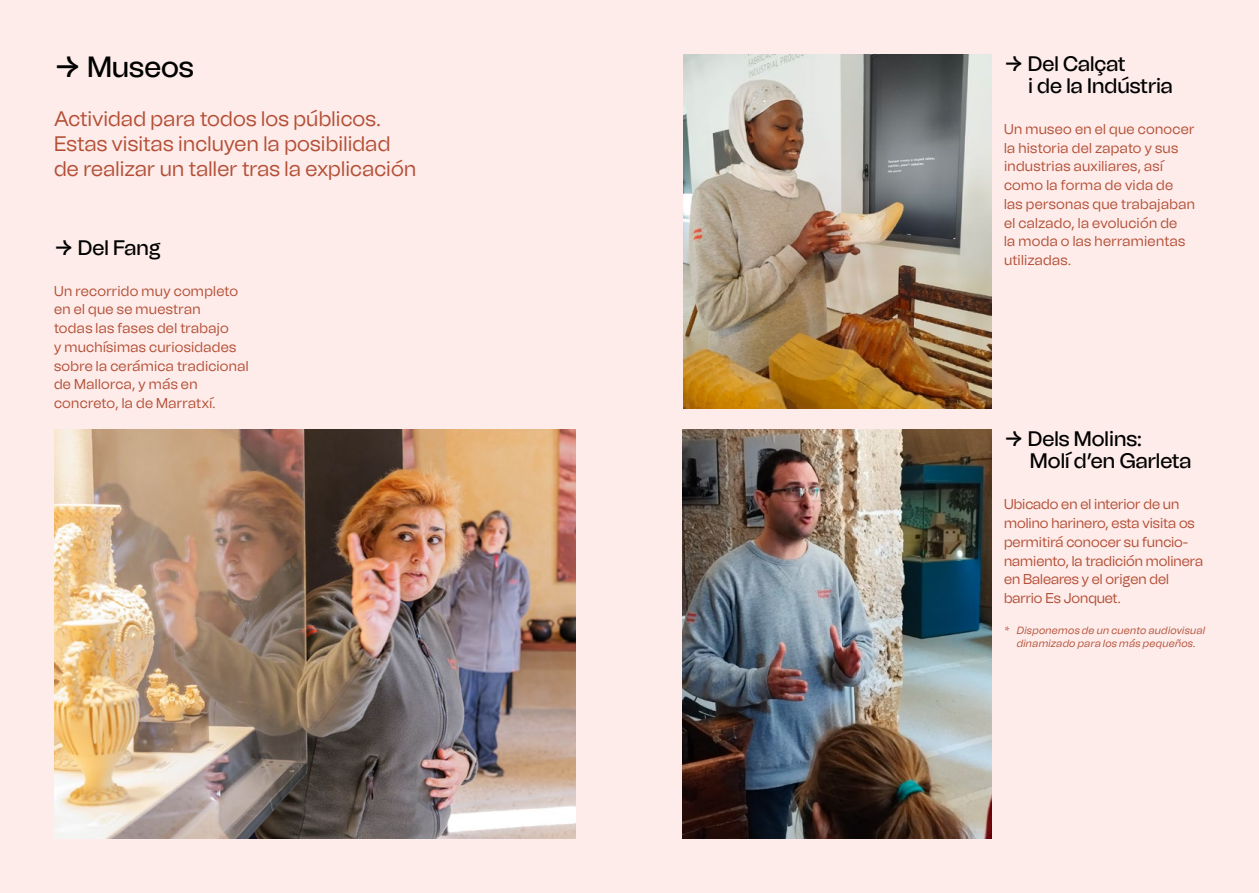
<style>
.page{position:relative;width:1259px;height:893px;background:#feecea}
.page>*{position:absolute;margin:0;border:0;box-sizing:border-box;transform-origin:0 0}
.t1{font:500 29.25px "Tomato Grotesk";color:#000}
.t2{font:21px/25.2px "Tomato Grotesk";letter-spacing:.01em;color:#b34f36}
.t3{font:500 21px/22.2px "Tomato Grotesk";color:#000}
.t4{font:14.25px/18.8px "Tomato Grotesk";letter-spacing:.02em;color:#b34f36}
.t5{font:14.25px/18.8px "Tomato Grotesk";color:#b34f36}
.t6{font:italic 10.5px/12.6px "Tomato Grotesk";letter-spacing:.03em;color:#b34f36;text-align:center}
</style>
<div class="page">
<img style="left:683px;top:54px;width:309px;height:354px">
<img style="left:54px;top:429px;width:521px;height:410px">
<img style="left:683px;top:429px;width:308px;height:410px">
<h1 class="t1" style="left:54px;top:49px;width:141px">→ Museos</h1>
<h2 class="t2" style="left:54px;top:106px;width:364px">Actividad para todos los públicos.<br>Estas visitas incluyen la posibilidad de realizar un taller tras la explicación</h2>
<h2 class="t3" style="left:54px;top:237px;width:108px">→ Del Fang</h2>
<p class="t4" style="left:54px;top:282px;width:196px">Un recorrido muy completo en el que se muestran<br>todas las fases del trabajo<br>y muchísimas curiosidades sobre la cerámica tradicional de Mallorca, y más en concreto, la de Marratxí.</p>
<h2 class="t3" style="left:1028px;top:53px;width:146px;text-indent:-24px">→ Del Calçat<br>i de la Indústria</h2>
<p class="t4" style="left:1004px;top:120px;width:192px">Un museo en el que conocer la historia del zapato y sus industrias auxiliares, así como la forma de vida de las personas que trabajaban el calzado, la evolución de<br>la moda o las herramientas utilizadas.</p>
<h2 class="t3" style="left:1030px;top:428px;width:163px;text-indent:-26px">→ Dels Molins:<br>Molí d’en Garleta</h2>
<p class="t5" style="left:1004px;top:495px;width:200px">Ubicado en el interior de un molino harinero, esta visita os permitirá conocer su funcio&shy;namiento, la tradición molinera en Baleares y el origen del barrio Es Jonquet.</p>
<p class="t6" style="left:1004px;top:625px;width:202px">* Disponemos de un cuento audiovisual dinamizado para los más pequeños.</p>
</div>
